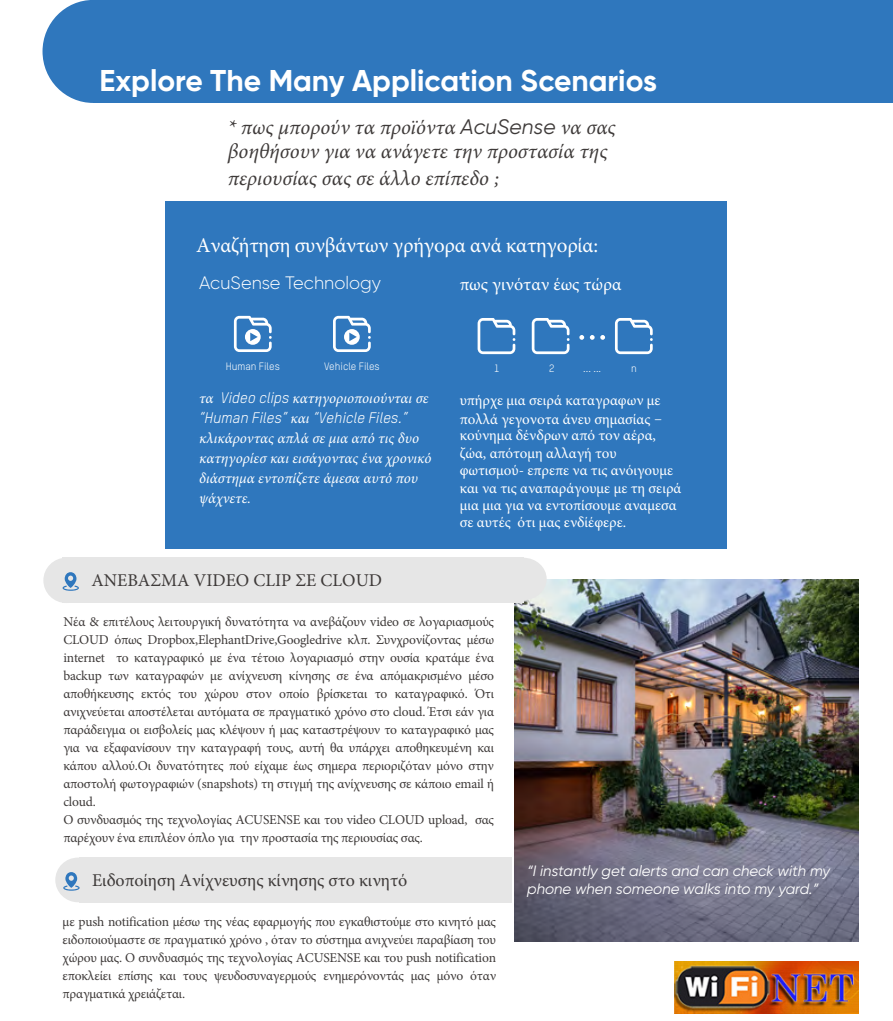
<style>
.page{position:relative;width:893px;height:1021px;background:#fff}
.page>*{position:absolute;margin:0;border:0;box-sizing:border-box;transform-origin:0 0}
.t1{font:700 30px "Gilroy";color:#fff}
.t2{font:italic 21px/23.7px "Minion Pro";color:#3e3a39}
.t3{font:21px "Minion Pro";letter-spacing:-.01em;color:#fff}
.t4{font:18px "Minion Pro";color:#3e3a39}
.t5{font:300 18px "Gilroy";color:#fff}
.t6{font:18px "Minion Pro";color:#fff}
.t7{font:15px/17.4px "Minion Pro";color:#fff}
.t8{font:italic 15px/20px "Minion Pro";color:#fff}
.t9{font:italic 15px/18px "Gilroy";color:#fff}
.t10{font:italic 15px "TSTARPRO";color:#fff}
.t11{font:13.5px/18px "Minion Pro";letter-spacing:-.015em;color:#3e3a39;text-align:justify}
.t12{font:10.5px "TSTARPRO";color:#fff}
.s1{font-family:"Gilroy"}
.s2{font-family:"TSTARPRO"}
.s3{font-family:"Minion Pro"}
</style>
<div class="page">
<div style="left:93px;top:0;width:800px;height:103px;background:#2f77bd"></div>
<div style="left:43px;top:0;width:101px;height:103px;background:#2f77bd;border-radius:50%"></div>
<div style="left:166px;top:201px;width:561px;height:348px;background:#2f77bd"></div>
<svg style="left:234px;top:316px;width:38px;height:36px"></svg>
<svg style="left:333px;top:316px;width:38px;height:36px"></svg>
<svg style="left:478px;top:318px;width:37px;height:36px"></svg>
<svg style="left:532px;top:318px;width:37px;height:36px"></svg>
<svg style="left:615px;top:318px;width:38px;height:36px"></svg>
<svg style="left:579px;top:335px;width:5px;height:5px"></svg>
<svg style="left:590px;top:335px;width:15px;height:5px"></svg>
<img style="left:514px;top:579px;width:345px;height:362px">
<div style="left:63px;top:557px;width:461px;height:46px;background:#e6e6e6"></div>
<div style="left:43px;top:557px;width:46px;height:46px;background:#e6e6e6;border-radius:50%"></div>
<div style="left:500px;top:557px;width:47px;height:43px;background:#e6e6e6;border-radius:50%"></div>
<svg style="left:63px;top:572px;width:16px;height:18px"></svg>
<div style="left:79px;top:856px;width:432px;height:46px;background:#e6e6e6"></div>
<div style="left:55px;top:857px;width:46px;height:45px;background:#e6e6e6;border-radius:50%"></div>
<svg style="left:63px;top:872px;width:17px;height:18px"></svg>
<img style="left:675px;top:961px;width:184px;height:52px">
<h1 class="t1" style="left:100px;top:62px;width:559px">Explore The Many Application Scenarios</h1>
<h2 class="t2" style="left:228px;top:115px;width:390px">* πως μπορούν τα προϊόντα <span class="s1">AcuSense</span> να σας βοηθήσουν για να ανάγετε την προστασία της</h2>
<h2 class="t2" style="left:228px;top:166px;width:273px">περιουσίας σας σε άλλο επίπεδο ;</h2>
<h2 class="t3" style="left:196px;top:231px;width:403px">Αναζήτηση συνβάντων γρήγορα ανά κατηγορία:</h2>
<h3 class="t5" style="left:199px;top:271px;width:183px">AcuSense Technology</h3>
<h3 class="t6" style="left:460px;top:272px;width:163px">πως γινόταν έως τώρα</h3>
<p class="t12" style="left:226px;top:359px;width:56px">Human Files</p>
<p class="t12" style="left:324px;top:359px;width:57px">Vehicle Files</p>
<p class="t12" style="left:494px;top:361px;width:7px">1</p>
<p class="t12" style="left:549px;top:361px;width:7px">2</p>
<p class="t12" style="left:583px;top:361px;width:19px">... ...</p>
<p class="t12" style="left:631px;top:361px;width:7px">n</p>
<p class="t8" style="left:199px;top:388px;width:231px">τα <span class="s2">Video clips</span> κατηγοριοποιούνται σε</p>
<p class="t10" style="left:199px;top:407px;width:210px">“Human Files” <span class="s3">και</span> “Vehicle Files.”</p>
<p class="t8" style="left:199px;top:428px;width:234px">κλικάροντας απλά σε μια από τις δυο κατηγορίεσ και εισάγοντας ένα χρονικό διάστημα εντοπίζετε άμεσα αυτό που ψάχνετε.</p>
<h3 class="t4" style="left:91px;top:568px;width:292px">ΑΝΕΒΑΣΜΑ VIDEO CLIP ΣΕ CLOUD</h3>
<p class="t7" style="left:460px;top:390px;width:204px;line-height:19.4px">υπήρχε μια σειρά καταγραφων με πολλά γεγονοτα άνευ σημασίας <span class="s2">–</span></p>
<p class="t7" style="left:460px;top:427px;width:223px">κούνημα δένδρων από τον αέρα, ζώα, απότομη αλλαγή του φωτισμού- επρεπε να τις ανόιγουμε και να τις αναπαράγουμε με τη σειρά μια μια για να εντοπίσουμε αναμεσα σε αυτές ότι μας ενδίέφερε.</p>
<p class="t11" style="left:63px;top:612px;width:432px;text-align:left">Νέα &amp; επιτέλους λειτουργική δυνατότητα να ανεβάζουν video σε λογαριασμούς CLOUD όπως Dropbox,ElephantDrive,Googledrive κλπ. Συνχρονίζοντας μέσω internet το καταγραφικό με ένα τέτοιο λογαριασμό στην ουσία κρατάμε ένα backup των καταγραφών με ανίχνευση κίνησης σε ένα απόμακρισμένο μέσο αποθήκευσης εκτός του χώρου στον οποίο βρίσκεται το καταγραφικό. Ότι ανιχνεύεται αποστέλεται αυτόματα σε πραγματικό χρόνο στο cloud. Έτσι εάν για παράδειγμα οι εισβολείς μας κλέψουν ή μας καταστρέψουν το καταγραφικό μας για να εξαφανίσουν την καταγραφή τους, αυτή θα υπάρχει αποθηκευμένη και κάπου αλλού.Οι δυνατότητες πού είχαμε έως σημερα περιοριζόταν μόνο στην αποστολή φωτογραφιών (snapshots) τη στιγμή της ανίχνευσης σε κάποιο email ή cloud.<br>Ο συνδυασμός της τεχνολογίας ACUSENSE και του video CLOUD upload, σας παρέχουν ένα επιπλέον όπλο για την προστασία της περιουσίας σας.</p>
<h3 class="t4" style="left:92px;top:868px;width:317px">Ειδοποίηση Ανίχνευσης κίνησης στο κινητό</h3>
<p class="t11" style="left:63px;top:912px;width:435px">με push notification μέσω της νέας εφαρμογής που εγκαθιστούμε στο κινητό μας ειδοποιούμαστε σε πραγματικό χρόνο , όταν το σύστημα ανιχνεύει παραβίαση του χώρου μας. Ο συνδυασμός της τεχνολογίας ACUSENSE και του push notification εποκλείει επίσης και τους ψευδοσυναγερμούς ενημερόνοντάς μας μόνο όταν πραγματικά χρειάζεται.</p>
<p class="t9" style="left:527px;top:861px;width:305px">“I instantly get alerts and can check with my phone when someone walks into my yard.”</p>
</div>
